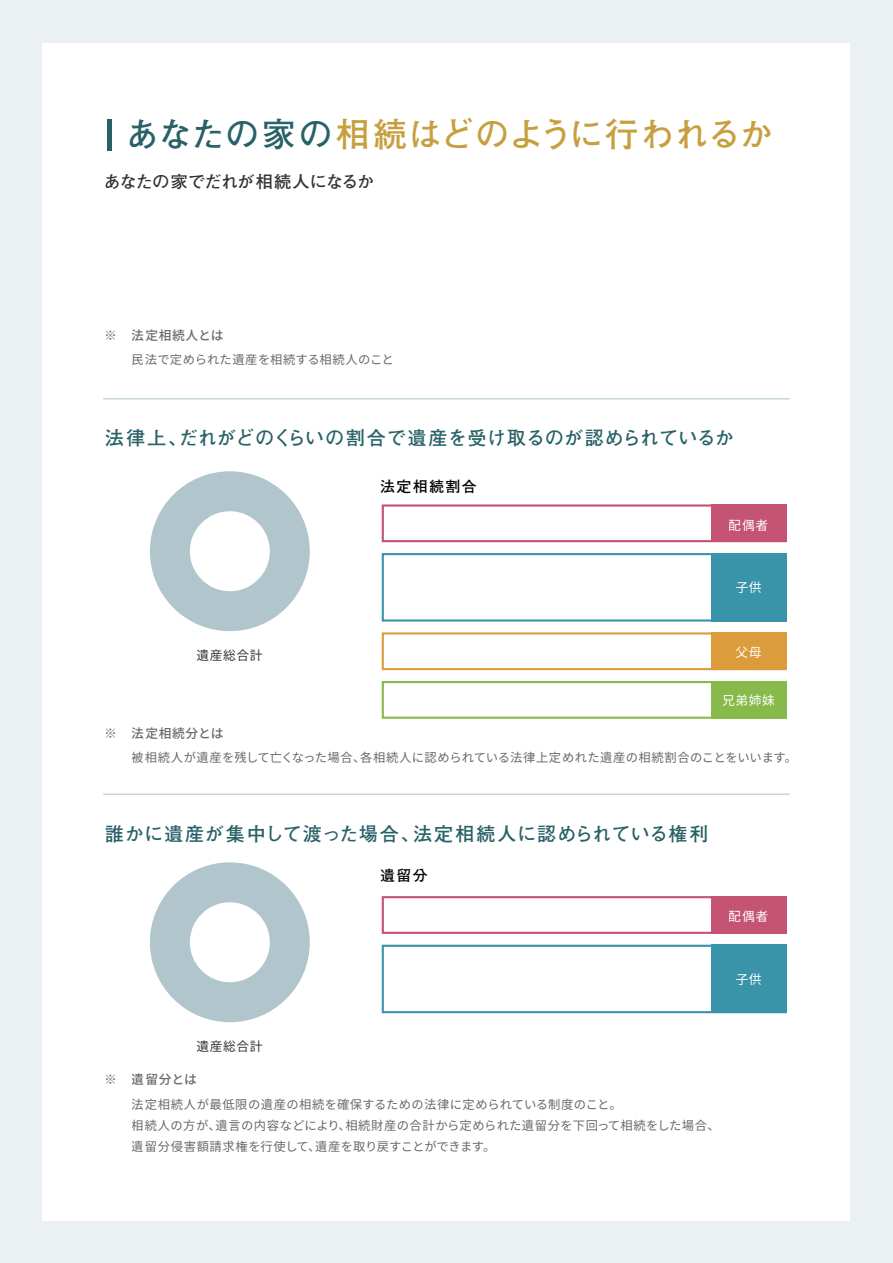
<style>
.page{position:relative;width:893px;height:1263px;background:#ebf1f3}
.page>*{position:absolute;margin:0;border:0;box-sizing:border-box;transform-origin:0 0}
.t1{font:700 34.05px "Futo Go B101 Pro";letter-spacing:.02em;color:#c79f3e}
.t2{font:700 19.2px "Futo Go B101 Pro";letter-spacing:.025em;color:#286168}
.t3{font:700 16.95px "Futo Go B101 Pro";letter-spacing:-.045em;color:#333434}
.t4{font:700 14.85px "Futo Go B101 Pro";letter-spacing:.1em;color:#030303}
.t5{font:500 12.75px "Noto Sans CJ Kjp";letter-spacing:.05em;color:#67696b}
.t6{font:12.75px "Noto Sans CJ Kjp";letter-spacing:.05em;color:#fff}
.t7{font:12.75px "Noto Sans CJ Kjp";letter-spacing:.05em;color:#333434}
.t8{font:12.3px/21px "Noto Sans CJ Kjp";letter-spacing:.03em;color:#67696b}
.s1{color:#286168}
.s2{font-weight:400}
</style>
<div class="page">
<div style="left:43px;top:43px;width:807px;height:1177px;background:#fff"></div>
<div style="left:107px;top:119px;width:5px;height:32px;background:#286168"></div>
<div style="left:382px;top:504px;width:405px;height:38px;border:2px solid #c55373"></div>
<div style="left:382px;top:632px;width:405px;height:38px;border:2px solid #dd9c3b"></div>
<div style="left:382px;top:681px;width:405px;height:38px;border:2px solid #88ba4b"></div>
<div style="left:382px;top:553px;width:405px;height:69px;border:2px solid #3994aa"></div>
<div style="left:711px;top:504px;width:76px;height:38px;background:#c55373"></div>
<div style="left:711px;top:632px;width:76px;height:38px;background:#dd9c3b"></div>
<div style="left:711px;top:681px;width:76px;height:38px;background:#88ba4b"></div>
<div style="left:711px;top:553px;width:76px;height:69px;background:#3994aa"></div>
<div style="left:382px;top:896px;width:405px;height:38px;border:2px solid #c55373"></div>
<div style="left:382px;top:945px;width:405px;height:68px;border:2px solid #3994aa"></div>
<div style="left:711px;top:896px;width:76px;height:38px;background:#c55373"></div>
<div style="left:711px;top:945px;width:76px;height:68px;background:#3994aa"></div>
<hr style="left:103px;top:398px;width:687px;height:1px;background:#b1c6cc">
<hr style="left:103px;top:794px;width:687px;height:1px;background:#b1c6cc">
<svg style="left:150px;top:471px;width:160px;height:160px"></svg>
<svg style="left:150px;top:862px;width:160px;height:160px"></svg>
<h1 class="t1" style="left:125px;top:107px;width:649px"><span class="s1">あなたの家の</span>相続はどのように行われるか</h1>
<h3 class="t3" style="left:104px;top:168px;width:272px">あなたの家でだれが相続人になるか</h3>
<p class="t5" style="left:105px;top:328px;width:120px"><span class="s2">※</span> 法定相続人とは</p>
<p class="t8" style="left:132px;top:350px;width:264px">民法で定められた遺産を相続する相続人のこと</p>
<h2 class="t2" style="left:105px;top:423px;width:630px">法律上、だれがどのくらいの割合で遺産を受け取るのが認められているか</h2>
<p class="t7" style="left:196px;top:648px;width:68px">遺産総合計</p>
<p class="t4" style="left:380px;top:474px;width:98px">法定相続割合</p>
<p class="t6" style="left:729px;top:518px;width:41px">配偶者</p>
<p class="t6" style="left:735px;top:580px;width:28px">子供</p>
<p class="t6" style="left:735px;top:645px;width:28px">父母</p>
<p class="t6" style="left:722px;top:693px;width:54px">兄弟姉妹</p>
<p class="t5" style="left:105px;top:726px;width:120px"><span class="s2">※</span> 法定相続分とは</p>
<p class="t8" style="left:132px;top:747px;width:667px">被相続人が遺産を残して亡くなった場合、各相続人に認められている法律上定めれた遺産の相続割合のことをいいます。</p>
<h2 class="t2" style="left:105px;top:818px;width:605px">誰かに遺産が集中して渡った場合、法定相続人に認められている権利</h2>
<p class="t4" style="left:380px;top:864px;width:49px">遺留分</p>
<p class="t6" style="left:729px;top:910px;width:41px">配偶者</p>
<p class="t6" style="left:735px;top:972px;width:28px">子供</p>
<p class="t7" style="left:196px;top:1039px;width:68px">遺産総合計</p>
<p class="t5" style="left:105px;top:1072px;width:93px"><span class="s2">※</span> 遺留分とは</p>
<p class="t8" style="left:132px;top:1094px;width:589px">法定相続人が最低限の遺産の相続を確保するための法律に定められている制度のこと。<br>相続人の方が、遺言の内容などにより、相続財産の合計から定められた遺留分を下回って相続をした場合、遺留分侵害額請求権を行使して、遺産を取り戻すことができます。</p>
</div>
